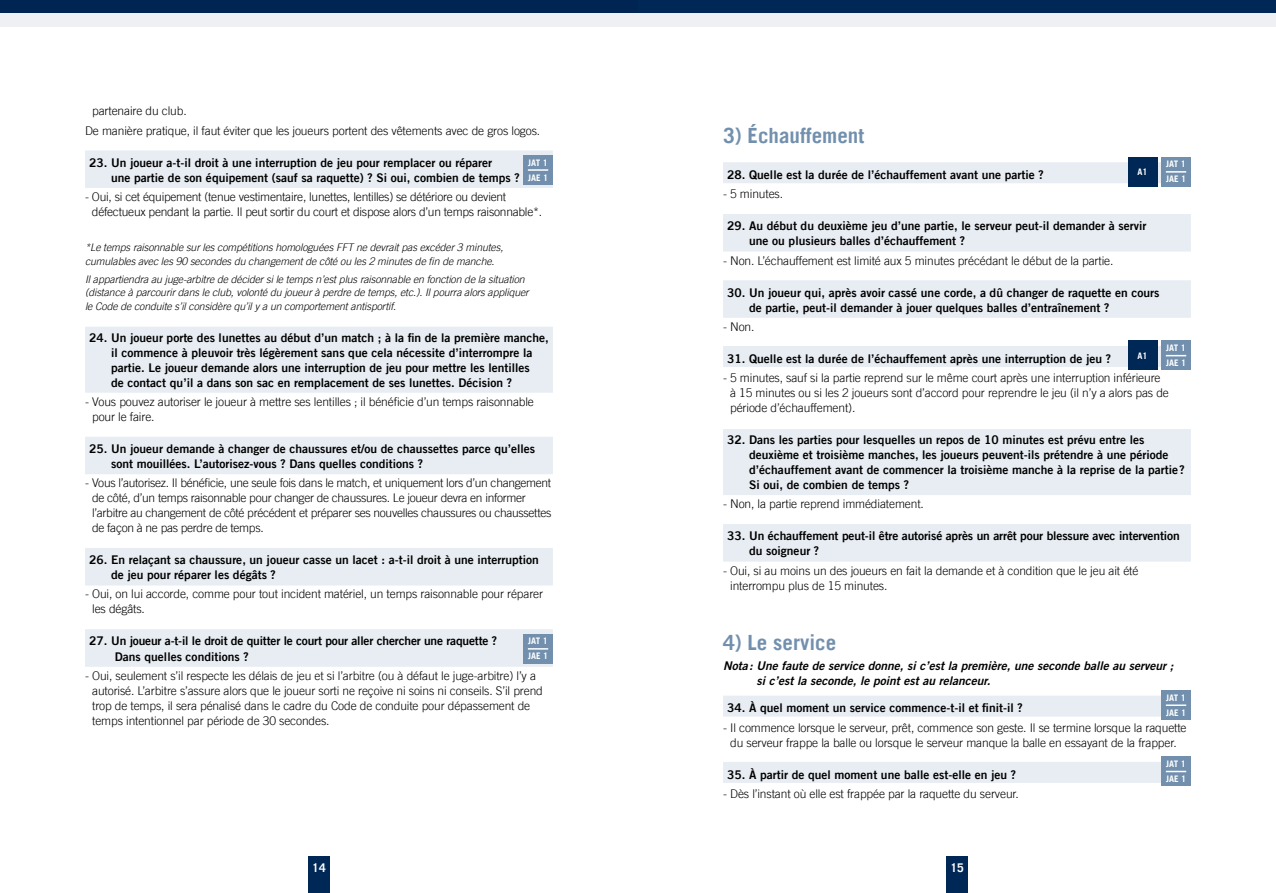
<style>
.page{position:relative;width:1276px;height:893px;background:#fff}
.page>*{position:absolute;margin:0;border:0;box-sizing:border-box;transform-origin:0 0}
.t1{font:700 21px "Trade Gothic LT";color:#7290ae}
.t2{font:300 12px/15px "Trade Gothic LT";letter-spacing:-.01em;color:#000}
.t3{font:12px/15px "Trade Gothic LT Bold Two";color:#000}
.t4{font:italic 12px/15px "Trade Gothic Bold Two";color:#000}
.t5{font:700 12px "Trade Gothic LT";color:#fff}
.t6{font:italic 300 10.5px/13.5px "Trade Gothic LT";letter-spacing:-.01em;color:#000}
.t7{font:700 9px/15px "Trade Gothic LT";color:#fff}
.s1{font-family:"Trade Gothic LT";font-weight:700;font-size:9px;color:#fff}
</style>
<div class="page">
<div style="left:638px;top:0;width:638px;height:27px;background:#eef0f3"></div>
<div style="left:308px;top:856px;width:22px;height:37px;background:#002856"></div>
<div style="left:946px;top:856px;width:21px;height:37px;background:#002856"></div>
<div style="left:0;top:0;width:1276px;height:13px;background:#002856"></div>
<div style="left:0;top:13px;width:638px;height:14px;background:#eef0f3"></div>
<div style="left:85px;top:150px;width:468px;height:38px;background:#e8edf3"></div>
<div style="left:85px;top:327px;width:468px;height:66px;background:#e8edf3"></div>
<div style="left:85px;top:437px;width:468px;height:37px;background:#e8edf3"></div>
<div style="left:85px;top:548px;width:468px;height:37px;background:#e8edf3"></div>
<div style="left:85px;top:629px;width:468px;height:38px;background:#e8edf3"></div>
<div style="left:523px;top:155px;width:30px;height:30px;background:#7290ae"></div>
<hr style="left:528px;top:169px;width:20px;height:2px;background:#fff">
<div style="left:523px;top:634px;width:30px;height:29px;background:#7290ae"></div>
<hr style="left:528px;top:648px;width:20px;height:2px;background:#fff">
<div style="left:723px;top:162px;width:468px;height:21px;background:#e8edf3"></div>
<div style="left:723px;top:214px;width:468px;height:38px;background:#e8edf3"></div>
<div style="left:723px;top:280px;width:468px;height:38px;background:#e8edf3"></div>
<div style="left:723px;top:346px;width:468px;height:21px;background:#e8edf3"></div>
<div style="left:723px;top:429px;width:468px;height:66px;background:#e8edf3"></div>
<div style="left:723px;top:524px;width:468px;height:38px;background:#e8edf3"></div>
<div style="left:723px;top:696px;width:468px;height:21px;background:#e8edf3"></div>
<div style="left:723px;top:762px;width:468px;height:21px;background:#e8edf3"></div>
<div style="left:1127px;top:157px;width:30px;height:29px;background:#002856"></div>
<div style="left:1161px;top:157px;width:30px;height:29px;background:#7290ae"></div>
<hr style="left:1166px;top:171px;width:20px;height:2px;background:#fff">
<div style="left:1127px;top:340px;width:30px;height:30px;background:#002856"></div>
<div style="left:1161px;top:340px;width:30px;height:30px;background:#7290ae"></div>
<svg style="left:1166px;top:355px;width:20px;height:1px"></svg>
<div style="left:1161px;top:690px;width:30px;height:30px;background:#7290ae"></div>
<hr style="left:1166px;top:704px;width:20px;height:2px;background:#fff">
<div style="left:1161px;top:756px;width:30px;height:30px;background:#7290ae"></div>
<svg style="left:1166px;top:771px;width:20px;height:1px"></svg>
<p class="t2" style="left:85px;top:102px;width:457px;line-height:19.2px;text-indent:7px">partenaire du club.<br>De manière pratique, il faut éviter que les joueurs portent des vêtements avec de gros logos.</p>
<p class="t3" style="left:89px;top:155px;width:404px">23. Un joueur a-t-il droit à une interruption de jeu pour remplacer ou réparer</p>
<p class="t7" style="left:528px;top:155px;width:21px">JAT 1</p>
<p class="t3" style="left:111px;top:170px;width:438px">une partie de son équipement (sauf sa raquette) ? Si oui, combien de temps ? <span class="s1">JAE 1</span></p>
<p class="t2" style="left:92px;top:189px;width:452px;text-indent:-7px">- Oui, si cet équipement (tenue vestimentaire, lunettes, lentilles) se détériore ou devient défectueux pendant la partie. Il peut sortir du court et dispose alors d’un temps raisonnable*.</p>
<p class="t6" style="left:85px;top:242px;width:420px">*Le temps raisonnable sur les compétitions homologuées FFT ne devrait pas excéder 3 minutes, cumulables avec les 90 secondes du changement de côté ou les 2 minutes de fin de manche.</p>
<p class="t6" style="left:85px;top:273px;width:445px">Il appartiendra au juge-arbitre de décider si le temps n’est plus raisonnable en fonction de la situation (distance à parcourir dans le club, volonté du joueur à perdre de temps, etc.). Il pourra alors appliquer le Code de conduite s’il considère qu’il y a un comportement antisportif.</p>
<p class="t3" style="left:111px;top:330px;width:439px;text-indent:-22px">24. Un joueur porte des lunettes au début d’un match ; à la fin de la première manche, il commence à pleuvoir très légèrement sans que cela nécessite d’interrompre la partie. Le joueur demande alors une interruption de jeu pour mettre les lentilles<br>de contact qu’il a dans son sac en remplacement de ses lunettes. Décision ?</p>
<p class="t2" style="left:92px;top:394px;width:443px;text-indent:-7px">- Vous pouvez autoriser le joueur à mettre ses lentilles ; il bénéficie d’un temps raisonnable pour le faire.</p>
<p class="t3" style="left:111px;top:441px;width:425px;text-indent:-22px">25. Un joueur demande à changer de chaussures et/ou de chaussettes parce qu’elles sont mouillées. L’autorisez-vous ? Dans quelles conditions ?</p>
<p class="t2" style="left:92px;top:475px;width:461px;text-indent:-7px">- Vous l’autorisez. Il bénéficie, une seule fois dans le match, et uniquement lors d’un changement de côté, d’un temps raisonnable pour changer de chaussures. Le joueur devra en informer l’arbitre au changement de côté précédent et préparer ses nouvelles chaussures ou chaussettes de façon à ne pas perdre de temps.</p>
<p class="t3" style="left:111px;top:553px;width:429px;text-indent:-22px">26. En relaçant sa chaussure, un joueur casse un lacet : a-t-il droit à une interruption de jeu pour réparer les dégâts ?</p>
<p class="t2" style="left:92px;top:587px;width:452px;text-indent:-7px">- Oui, on lui accorde, comme pour tout incident matériel, un temps raisonnable pour réparer les dégâts.</p>
<p class="t3" style="left:89px;top:634px;width:409px">27. Un joueur a-t-il le droit de quitter le court pour aller chercher une raquette ?</p>
<p class="t7" style="left:528px;top:634px;width:21px">JAT 1</p>
<p class="t3" style="left:115px;top:649px;width:135px">Dans quelles conditions ?</p>
<p class="t7" style="left:528px;top:649px;width:22px">JAE 1</p>
<p class="t2" style="left:92px;top:668px;width:452px;text-indent:-7px">- Oui, seulement s’il respecte les délais de jeu et si l’arbitre (ou à défaut le juge-arbitre) l’y a autorisé. L’arbitre s’assure alors que le joueur sorti ne reçoive ni soins ni conseils. S’il prend trop de temps, il sera pénalisé dans le cadre du Code de conduite pour dépassement de temps intentionnel par période de 30 secondes.</p>
<h1 class="t1" style="left:723px;top:124px;width:143px">3) Échauffement</h1>
<p class="t3" style="left:727px;top:167px;width:318px">28. Quelle est la durée de l’échauffement avant une partie ?</p>
<p class="t7" style="left:1137px;top:164px;width:12px">A1</p>
<p class="t7" style="left:1166px;top:157px;width:22px">JAT 1<br>JAE 1</p>
<p class="t2" style="left:723px;top:187px;width:62px">- 5 minutes.</p>
<p class="t3" style="left:749px;top:219px;width:398px;text-indent:-22px">29. Au début du deuxième jeu d’une partie, le serveur peut-il demander à servir une ou plusieurs balles d’échauffement ?</p>
<p class="t2" style="left:723px;top:253px;width:392px">- Non. L’échauffement est limité aux 5 minutes précédant le début de la partie.</p>
<p class="t3" style="left:749px;top:285px;width:411px;text-indent:-22px">30. Un joueur qui, après avoir cassé une corde, a dû changer de raquette en cours de partie, peut-il demander à jouer quelques balles d’entraînement ?</p>
<p class="t2" style="left:723px;top:319px;width:33px">- Non.</p>
<p class="t3" style="left:727px;top:351px;width:385px">31. Quelle est la durée de l’échauffement après une interruption de jeu ?</p>
<p class="t7" style="left:1137px;top:348px;width:12px">A1</p>
<p class="t7" style="left:1166px;top:340px;width:22px">JAT 1<br>JAE 1</p>
<p class="t2" style="left:730px;top:370px;width:440px;text-indent:-7px">- 5 minutes, sauf si la partie reprend sur le même court après une interruption inférieure à 15 minutes ou si les 2 joueurs sont d’accord pour reprendre le jeu (il n’y a alors pas de période d’échauffement).</p>
<p class="t3" style="left:749px;top:432px;width:437px;text-indent:-22px">32. Dans les parties pour lesquelles un repos de 10 minutes est prévu entre les deuxième et troisième manches, les joueurs peuvent-ils prétendre à une période d’échauffement avant de commencer la troisième manche à la reprise de la partie ?<br>Si oui, de combien de temps ?</p>
<p class="t2" style="left:723px;top:497px;width:202px">- Non, la partie reprend immédiatement.</p>
<p class="t3" style="left:749px;top:529px;width:432px;text-indent:-22px">33. Un échauffement peut-il être autorisé après un arrêt pour blessure avec intervention du soigneur ?</p>
<p class="t2" style="left:730px;top:563px;width:410px;text-indent:-7px">- Oui, si au moins un des joueurs en fait la demande et à condition que le jeu ait été interrompu plus de 15 minutes.</p>
<h1 class="t1" style="left:723px;top:631px;width:115px">4) Le service</h1>
<p class="t4" style="left:756px;top:659px;width:418px;text-indent:-33px">Nota : Une faute de service donne, si c’est la première, une seconde balle au serveur ; si c’est la seconde, le point est au relanceur.</p>
<p class="t3" style="left:727px;top:701px;width:297px">34. À quel moment un service commence-t-il et finit-il ?</p>
<p class="t7" style="left:1166px;top:690px;width:22px">JAT 1<br>JAE 1</p>
<p class="t2" style="left:723px;top:720px;width:465px;text-align:center">- Il commence lorsque le serveur, prêt, commence son geste. Il se termine lorsque la raquette du serveur frappe la balle ou lorsque le serveur manque la balle en essayant de la frapper.</p>
<p class="t3" style="left:727px;top:767px;width:290px">35. À partir de quel moment une balle est-elle en jeu ?</p>
<p class="t7" style="left:1166px;top:756px;width:22px">JAT 1<br>JAE 1</p>
<p class="t2" style="left:723px;top:786px;width:297px">- Dès l’instant où elle est frappée par la raquette du serveur.</p>
<p class="t5" style="left:312px;top:861px;width:15px">14</p>
<p class="t5" style="left:950px;top:861px;width:15px">15</p>
</div>
